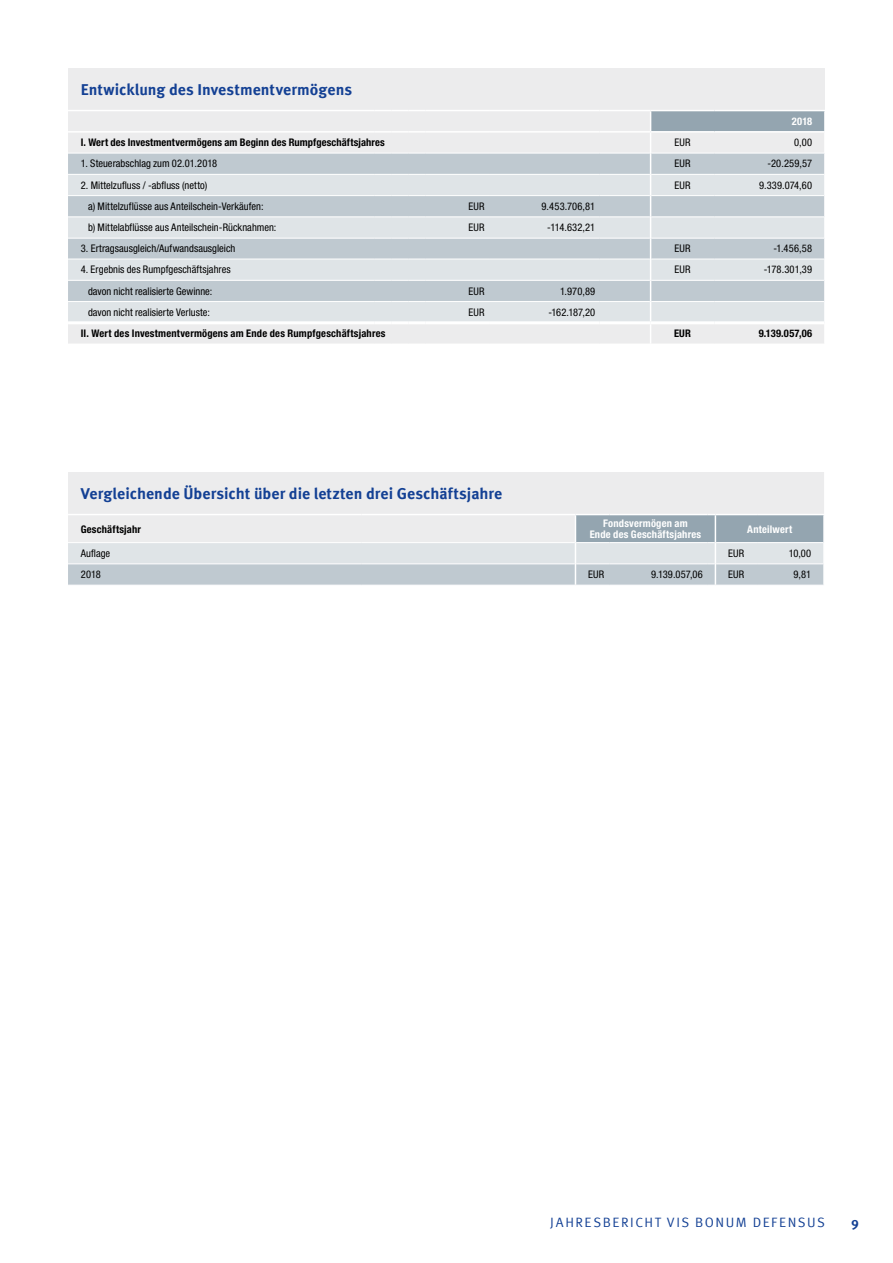
<style>
.page{position:relative;width:893px;height:1263px;background:#fff}
.page>*{position:absolute;margin:0;border:0;box-sizing:border-box;transform-origin:0 0}
.t1{font:700 15.75px "Meta Offc Pro";color:#134094}
.t2{font:13.5px "Meta Offc Pro Norm";letter-spacing:.115em;color:#134094}
.t3{font:700 13.5px "Meta Offc Pro";color:#134094}
.t4{font:condensed 10.5px "Helvetica Neue LTW1 G";letter-spacing:.005em;color:#000}
.t5{font:700 condensed 10.5px "Helvetica Neue LTW1 G";letter-spacing:.015em;color:#000}
.t6{font:700 condensed 10.5px/11.7px "Helvetica Neue LTW1 G";letter-spacing:.02em;color:#fff;text-align:center}
</style>
<div class="page">
<div style="left:68px;top:68px;width:757px;height:42px;background:#ececed"></div>
<svg style="left:68px;top:110px;width:757px;height:234px;background:#d7dce0"></svg>
<hr style="left:68px;top:321px;width:306px;height:3px;background:#fff">
<hr style="left:374px;top:321px;width:17px;height:3px;background:#fff">
<hr style="left:391px;top:321px;width:17px;height:3px;background:#fff">
<hr style="left:408px;top:321px;width:17px;height:3px;background:#fff">
<hr style="left:425px;top:321px;width:64px;height:3px;background:#fff">
<hr style="left:489px;top:321px;width:111px;height:3px;background:#fff">
<hr style="left:600px;top:321px;width:51px;height:3px;background:#fff">
<hr style="left:651px;top:321px;width:63px;height:3px;background:#fff">
<hr style="left:714px;top:321px;width:110px;height:3px;background:#fff">
<div style="left:68px;top:472px;width:756px;height:42px;background:#ececed"></div>
<svg style="left:68px;top:514px;width:756px;height:71px;background:#d1d8dc"></svg>
<h1 class="t1" style="left:81px;top:78px;width:273px">Entwicklung des Investmentvermögens</h1>
<p class="t6" style="left:792px;top:115px;width:22px">2018</p>
<p class="t5" style="left:81px;top:136px;width:305px">I. Wert des Investmentvermögens am Beginn des Rumpfgeschäftsjahres</p>
<p class="t4" style="left:674px;top:136px;width:18px">EUR</p>
<p class="t4" style="left:794px;top:136px;width:19px">0,00</p>
<p class="t4" style="left:81px;top:158px;width:138px">1. Steuerabschlag zum 02.01.2018</p>
<p class="t4" style="left:674px;top:158px;width:18px">EUR</p>
<p class="t4" style="left:768px;top:158px;width:46px">-20.259,57</p>
<p class="t4" style="left:81px;top:179px;width:128px">2. Mittelzufluss / -abfluss (netto)</p>
<p class="t4" style="left:674px;top:179px;width:18px">EUR</p>
<p class="t4" style="left:759px;top:179px;width:55px">9.339.074,60</p>
<p class="t4" style="left:88px;top:200px;width:177px">a) Mittelzuflüsse aus Anteilschein-Verkäufen:</p>
<p class="t4" style="left:469px;top:200px;width:18px">EUR</p>
<p class="t4" style="left:542px;top:200px;width:55px">9.453.706,81</p>
<p class="t4" style="left:88px;top:221px;width:190px">b) Mittelabflüsse aus Anteilschein-Rücknahmen:</p>
<p class="t4" style="left:469px;top:221px;width:18px">EUR</p>
<p class="t4" style="left:547px;top:221px;width:50px">-114.632,21</p>
<p class="t4" style="left:81px;top:242px;width:156px">3. Ertragsausgleich/Aufwandsausgleich</p>
<p class="t4" style="left:674px;top:242px;width:18px">EUR</p>
<p class="t4" style="left:773px;top:242px;width:40px">-1.456,58</p>
<p class="t4" style="left:81px;top:263px;width:151px">4. Ergebnis des Rumpfgeschäftsjahres</p>
<p class="t4" style="left:674px;top:263px;width:18px">EUR</p>
<p class="t4" style="left:764px;top:263px;width:50px">-178.301,39</p>
<p class="t4" style="left:88px;top:285px;width:126px">davon nicht realisierte Gewinne:</p>
<p class="t4" style="left:469px;top:285px;width:18px">EUR</p>
<p class="t4" style="left:560px;top:285px;width:37px">1.970,89</p>
<p class="t4" style="left:88px;top:306px;width:124px">davon nicht realisierte Verluste:</p>
<p class="t4" style="left:469px;top:306px;width:18px">EUR</p>
<p class="t4" style="left:548px;top:306px;width:48px">-162.187,20</p>
<p class="t5" style="left:81px;top:327px;width:306px">II. Wert des Investmentvermögens am Ende des Rumpfgeschäftsjahres</p>
<p class="t5" style="left:674px;top:327px;width:18px">EUR</p>
<p class="t5" style="left:759px;top:327px;width:55px">9.139.057,06</p>
<h1 class="t1" style="left:81px;top:481px;width:423px">Vergleichende Übersicht über die letzten drei Geschäftsjahre</h1>
<p class="t5" style="left:81px;top:522px;width:62px">Geschäftsjahr</p>
<p class="t6" style="left:590px;top:517px;width:113px">Fondsvermögen am<br>Ende des Geschäftsjahres</p>
<p class="t6" style="left:747px;top:523px;width:46px">Anteilwert</p>
<p class="t4" style="left:81px;top:547px;width:31px">Auflage</p>
<p class="t4" style="left:728px;top:547px;width:18px">EUR</p>
<p class="t4" style="left:789px;top:547px;width:24px">10,00</p>
<p class="t4" style="left:81px;top:568px;width:21px">2018</p>
<p class="t4" style="left:588px;top:568px;width:18px">EUR</p>
<p class="t4" style="left:651px;top:568px;width:53px">9.139.057,06</p>
<p class="t4" style="left:728px;top:568px;width:18px">EUR</p>
<p class="t4" style="left:794px;top:568px;width:19px">9,81</p>
<p class="t2" style="left:550px;top:1211px;width:221px">JAHRESBERICHT VIS BONUM DEFE</p>
<p class="t2" style="left:788px;top:1211px;width:37px">NSUS</p>
<p class="t3" style="left:851px;top:1214px;width:9px">9</p>
</div>
